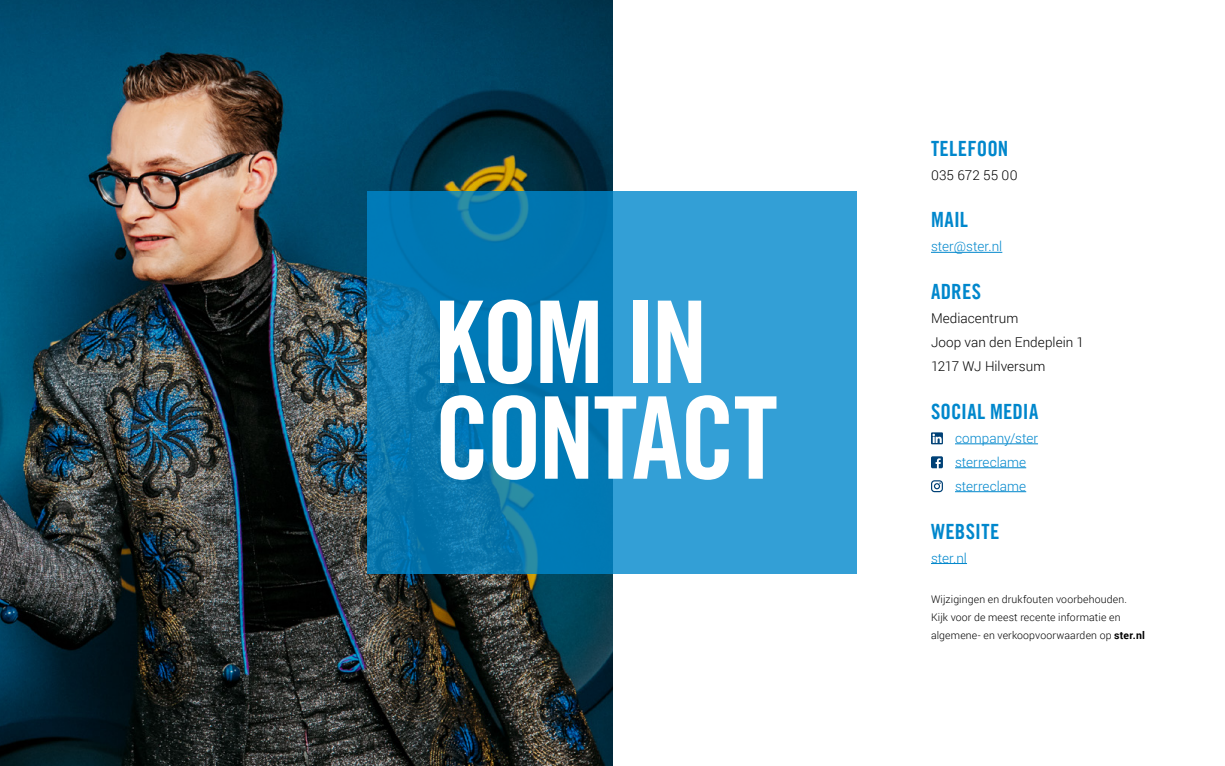
<style>
.page{position:relative;width:1225px;height:766px;background:#fff}
.page>*{position:absolute;margin:0;border:0;box-sizing:border-box;transform-origin:0 0}
.t1{font:114px/95.7px "Trade Gothic LT Com Bd Cn 20";letter-spacing:-.035em;color:#fff}
.t2{font:21px "Trade Gothic LT Com Bd Cn 20";letter-spacing:.01em;color:#0087cc}
.t3{font:300 13.5px/23.9px "Roboto";letter-spacing:.005em;color:#000}
.t4{font:300 13.5px/23.9px "Roboto";letter-spacing:.005em;color:#0087cc}
.t5{font:300 10.5px/18px "Roboto";letter-spacing:.015em;color:#000}
.s1{font-weight:700}
</style>
<div class="page">
<img style="left:0;top:0;width:612px;height:765px">
<svg style="left:367px;top:191px;width:490px;height:383px;background:#1b8bc3"></svg>
<hr style="left:931px;top:252px;width:71px;height:1px;background:#0087cc">
<hr style="left:955px;top:443px;width:83px;height:1px;background:#0087cc">
<hr style="left:955px;top:467px;width:71px;height:1px;background:#0087cc">
<hr style="left:955px;top:491px;width:71px;height:1px;background:#0087cc">
<hr style="left:931px;top:563px;width:36px;height:1px;background:#0087cc">
<svg style="left:931px;top:432px;width:12px;height:12px"></svg>
<svg style="left:931px;top:456px;width:12px;height:12px"></svg>
<svg style="left:931px;top:480px;width:12px;height:12px"></svg>
<h1 class="t1" style="left:434px;top:293px;width:345px">KOM IN<br>CONTACT</h1>
<h2 class="t2" style="left:931px;top:135px;width:79px">TELEFOON</h2>
<p class="t3" style="left:931px;top:162px;width:88px">035 672 55 00</p>
<h2 class="t2" style="left:931px;top:207px;width:38px">MAIL</h2>
<p class="t4" style="left:931px;top:234px;width:73px">ster@ster.nl</p>
<h2 class="t2" style="left:931px;top:279px;width:52px">ADRES</h2>
<p class="t3" style="left:931px;top:306px;width:155px">Mediacentrum<br>Joop van den Endeplein 1<br>1217 WJ Hilversum</p>
<h2 class="t2" style="left:931px;top:398px;width:109px">SOCIAL MEDIA</h2>
<p class="t4" style="left:955px;top:425px;width:84px">company/ster sterreclame sterreclame</p>
<h2 class="t2" style="left:931px;top:518px;width:70px">WEBSITE</h2>
<p class="t4" style="left:931px;top:545px;width:38px">ster.nl</p>
<p class="t5" style="left:931px;top:589px;width:215px">Wijzigingen en drukfouten voorbehouden.<br>Kijk voor de meest recente informatie en algemene- en verkoopvoorwaarden op <span class="s1">ster.nl</span></p>
</div>
